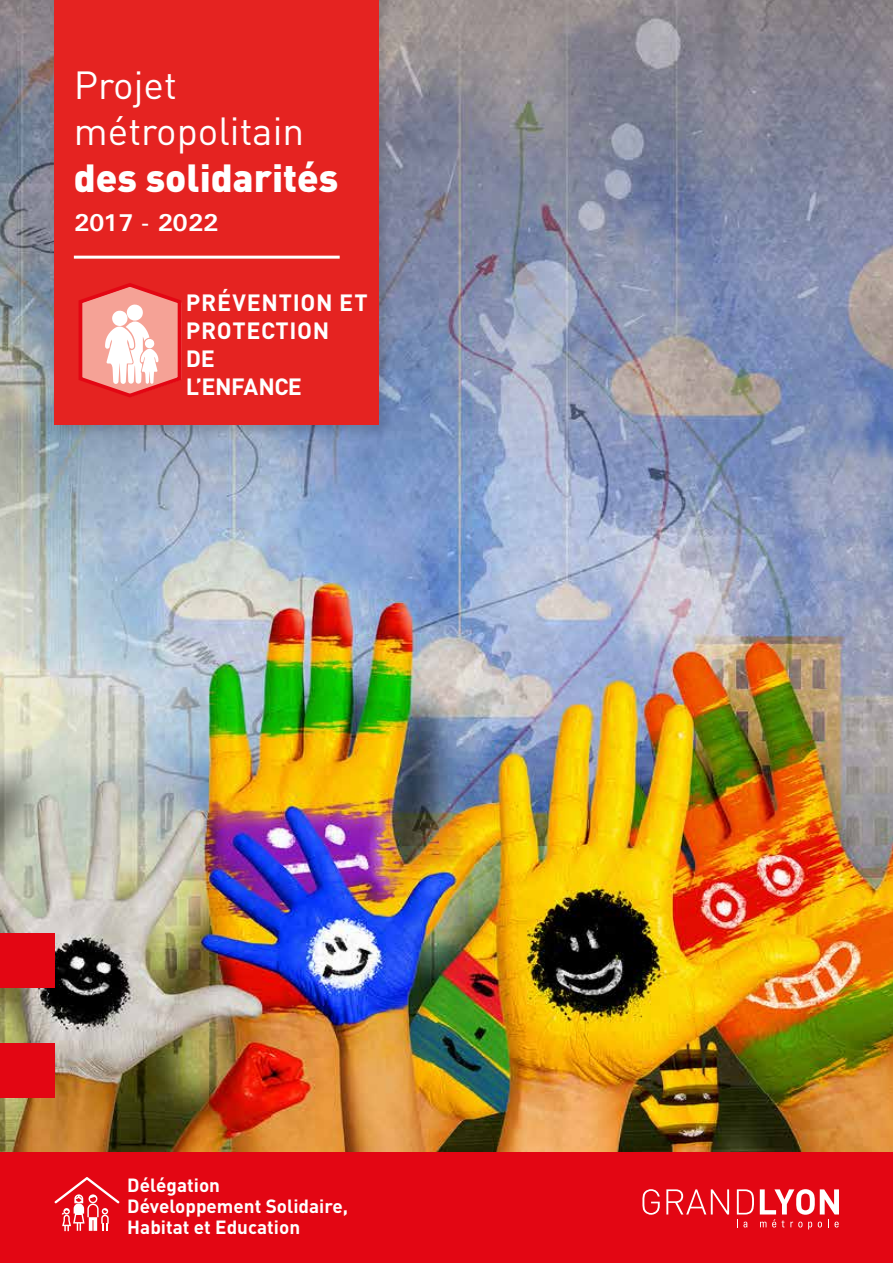
<style>
.page{position:relative;width:893px;height:1263px;background:#fff}
.page>*{position:absolute;margin:0;border:0;box-sizing:border-box;transform-origin:0 0}
.t1{font:38.7px/46.5px "DIN";color:#fff}
.t2{font:900 38.7px "DIN";color:#fff}
.t3{font:700 24.3px "Univers";letter-spacing:-.01em;color:#fff}
.t4{font:700 23.25px/27.9px "DIN";letter-spacing:.025em;color:#fff}
.t5{font:700 18.9px/21px "DIN";color:#fff}
</style>
<div class="page">
<img style="left:0;top:0;width:893px;height:1152px">
<div style="left:51px;top:0;width:342px;height:440px;background:#000;opacity:.15"></div>
<div style="left:54px;top:0;width:324px;height:425px;background:#e52321"></div>
<div style="left:0;top:1152px;width:893px;height:111px;background:#e30613"></div>
<svg style="left:642px;top:1189px;width:18px;height:26px"></svg>
<svg style="left:666px;top:1189px;width:63px;height:25px"></svg>
<svg style="left:760px;top:1189px;width:79px;height:40px"></svg>
<svg style="left:737px;top:1189px;width:17px;height:38px"></svg>
<svg style="left:54px;top:1177px;width:66px;height:54px"></svg>
<div style="left:0;top:933px;width:55px;height:55px;background:#e30613"></div>
<div style="left:0;top:1043px;width:55px;height:55px;background:#e30613"></div>
<hr style="left:74px;top:256px;width:266px;height:3px;background:#fff">
<svg style="left:78px;top:283px;width:104px;height:115px"></svg>
<h1 class="t1" style="left:74px;top:60px;width:232px">Projet métropolitain</h1>
<h1 class="t2" style="left:74px;top:152px;width:266px">des solidarités</h1>
<p class="t3" style="left:74px;top:208px;width:146px">2017 - 2022</p>
<p class="t4" style="left:186px;top:288px;width:183px">PRÉVENTION ET<br>PROTECTION<br>DE<br>L’ENFANCE</p>
<p class="t5" style="left:127px;top:1174px;width:222px">Délégation<br>Développement Solidaire,<br>Habitat et Education</p>
</div>
